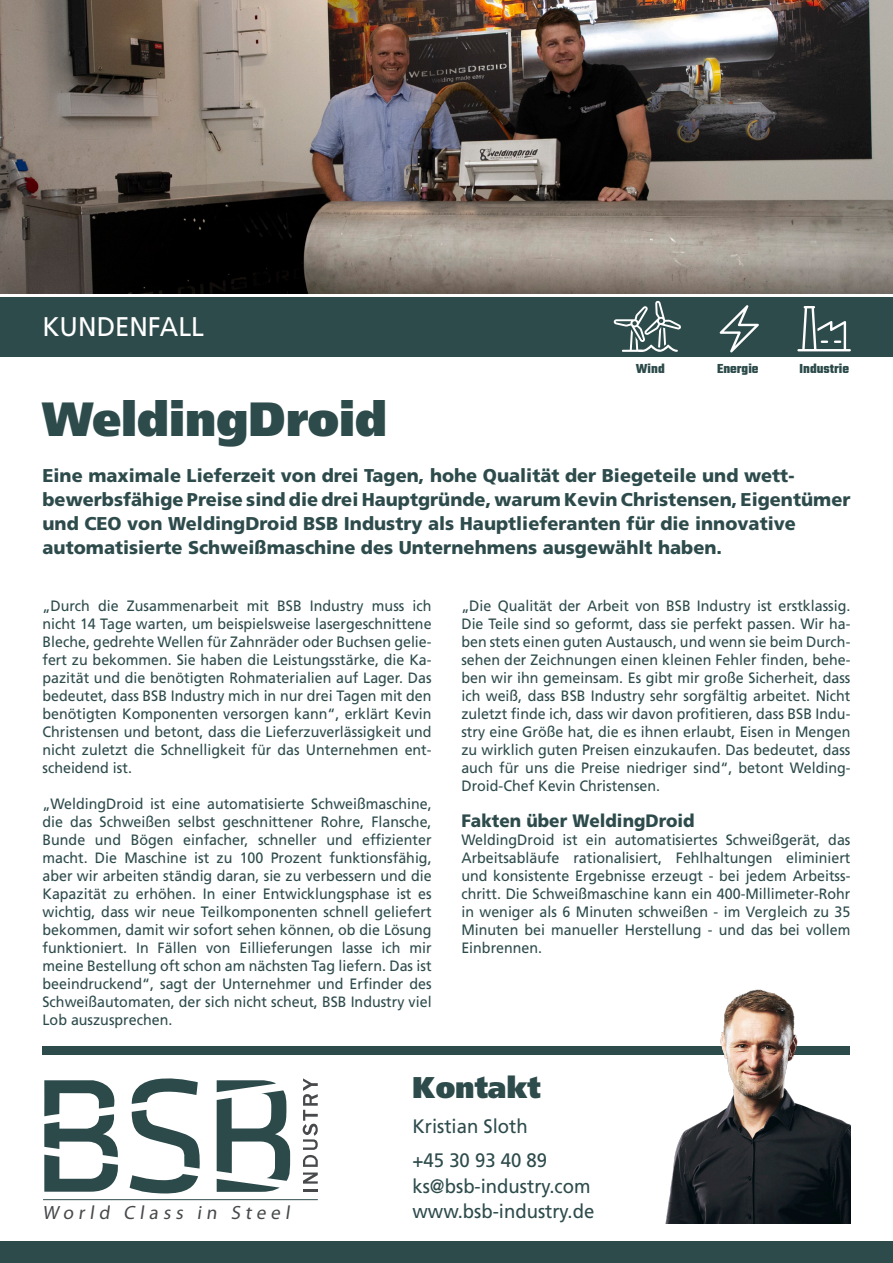
<style>
.page{position:relative;width:893px;height:1263px;background:#fff}
.page>*{position:absolute;margin:0;border:0;box-sizing:border-box;transform-origin:0 0}
.t1{font:900 48px "Frutiger LT Std";color:#2e4b4c;scale:.95 1}
.t2{font:900 30px "Frutiger LT Std";color:#2e4b4c;scale:.95 1}
.t3{font:27px "Frutiger LT Std";color:#fff;scale:.95 1}
.t4{font:19.5px "Frutiger LT Std";color:#2e4b4c;scale:.95 1}
.t5{font:19.2px "Myriad Pro";color:#47494b}
.t6{font:900 18.6px/24px "Frutiger LT Std";color:#2e4b4c}
.t7{font:900 18px "Frutiger LT Std";color:#2e4b4c;scale:.95 1}
.t8{font:15px/18px "Frutiger LT Std";color:#2e4b4c;text-align:justify;scale:.95 1}
.t9{font:700 14.1px "Teko";color:#2c4a4a}
</style>
<div class="page">
<div style="left:0;top:298px;width:893px;height:59px;background:#2e4b4c"></div>
<div style="left:0;top:1242px;width:893px;height:21px;background:#2e4b4c"></div>
<svg style="left:44px;top:1080px;width:74px;height:112px"></svg>
<svg style="left:132px;top:1078px;width:66px;height:26px"></svg>
<svg style="left:132px;top:1110px;width:68px;height:58px"></svg>
<svg style="left:130px;top:1174px;width:68px;height:20px"></svg>
<svg style="left:217px;top:1080px;width:73px;height:112px"></svg>
<hr style="left:303px;top:1189px;width:15px;height:3px;background:#47494b">
<svg style="left:303px;top:1078px;width:15px;height:105px"></svg>
<hr style="left:43px;top:1199px;width:275px;height:1px;background:#2e4b4c">
<div style="left:43px;top:1046px;width:807px;height:8px;background:#2e4b4c"></div>
<img style="left:620px;top:989px;width:230px;height:234px">
<img style="left:0;top:0;width:893px;height:293px">
<svg style="left:797px;top:306px;width:54px;height:45px"></svg>
<svg style="left:720px;top:305px;width:39px;height:47px"></svg>
<svg style="left:614px;top:300px;width:67px;height:52px"></svg>
<p class="t3" style="left:43px;top:311px;width:171px">KUNDENFALL</p>
<p class="t9" style="left:636px;top:359px;width:30px">Wind</p>
<p class="t9" style="left:717px;top:359px;width:43px">Energie</p>
<p class="t9" style="left:800px;top:359px;width:51px">Industrie</p>
<p class="t1" style="left:43px;top:390px;width:364px">WeldingDroid</p>
<p class="t6" style="left:43px;top:464px;width:753px">Eine maximale Lieferzeit von drei Tagen, hohe Qualität der Biegeteile und wett-</p>
<p class="t6" style="left:43px;top:488px;width:809px">bewerbsfähige Preise sind die drei Hauptgründe, warum Kevin Christensen, Eigentümer und CEO von WeldingDroid BSB Industry als Hauptlieferanten für die innovative</p>
<p class="t6" style="left:43px;top:536px;width:681px">automatisierte Schweißmaschine des Unternehmens ausgewählt haben.</p>
<p class="t8" style="left:43px;top:597px;width:411px">„Durch die Zusammenarbeit mit BSB Industry muss ich nicht 14 Tage warten, um beispielsweise lasergeschnittene Bleche, gedrehte Wellen für Zahnräder oder Buchsen gelie&shy;fert zu bekommen. Sie haben die Leistungsstärke, die Ka&shy;pazität und die benötigten Rohmaterialien auf Lager. Das bedeutet, dass BSB Industry mich in nur drei Tagen mit den benötigten Komponenten versorgen kann“, erklärt Kevin Christensen und betont, dass die Lieferzuverlässigkeit und nicht zuletzt die Schnelligkeit für das Unternehmen ent&shy;scheidend ist.</p>
<p class="t8" style="left:43px;top:795px;width:411px">„WeldingDroid ist eine automatisierte Schweißmaschine, die das Schweißen selbst geschnittener Rohre, Flansche, Bunde und Bögen einfacher, schneller und effizienter macht. Die Maschine ist zu 100 Prozent funktionsfähig, aber wir arbeiten ständig daran, sie zu verbessern und die Kapazität zu erhöhen. In einer Entwicklungsphase ist es wichtig, dass wir neue Teilkomponenten schnell geliefert bekommen, damit wir sofort sehen können, ob die Lösung funktioniert. In Fällen von Eillieferungen lasse ich mir meine Bestellung oft schon am nächsten Tag liefern. Das ist beeindruckend“, sagt der Unternehmer und Erfinder des Schweißautomaten, der sich nicht scheut, BSB Industry viel Lob auszusprechen.</p>
<p class="t8" style="left:461px;top:597px;width:411px">„Die Qualität der Arbeit von BSB Industry ist erstklassig.<br>Die Teile sind so geformt, dass sie perfekt passen. Wir ha&shy;ben stets einen guten Austausch, und wenn sie beim Durch&shy;sehen der Zeichnungen einen kleinen Fehler finden, behe&shy;ben wir ihn gemeinsam. Es gibt mir große Sicherheit, dass ich weiß, dass BSB Industry sehr sorgfältig arbeitet. Nicht zuletzt finde ich, dass wir davon profitieren, dass BSB Indu&shy;stry eine Größe hat, die es ihnen erlaubt, Eisen in Mengen zu wirklich guten Preisen einzukaufen. Das bedeutet, dass auch für uns die Preise niedriger sind“, betont Welding-Droid-Chef Kevin Christensen.</p>
<p class="t7" style="left:461px;top:810px;width:247px">Fakten über WeldingDroid</p>
<p class="t8" style="left:461px;top:831px;width:411px">WeldingDroid ist ein automatisiertes Schweißgerät, das Arbeitsabläufe rationalisiert, Fehlhaltungen eliminiert und konsistente Ergebnisse erzeugt - bei jedem Arbeitss&shy;chritt. Die Schweißmaschine kann ein 400-Millimeter-Rohr in weniger als 6 Minuten schweißen - im Vergleich zu 35<br>Minuten bei manueller Herstellung - und das bei vollem Einbrennen.</p>
<p class="t5" style="left:42px;top:1201px;width:252px">World Class in Steel</p>
<p class="t2" style="left:412px;top:1069px;width:137px">Kontakt</p>
<p class="t4" style="left:412px;top:1115px;width:123px">Kristian Sloth</p>
<p class="t4" style="left:412px;top:1149px;width:143px">+45 30 93 40 89</p>
<p class="t4" style="left:412px;top:1175px;width:189px">ks@bsb-industry.com</p>
<p class="t4" style="left:412px;top:1200px;width:193px">www.bsb-industry.de</p>
</div>
